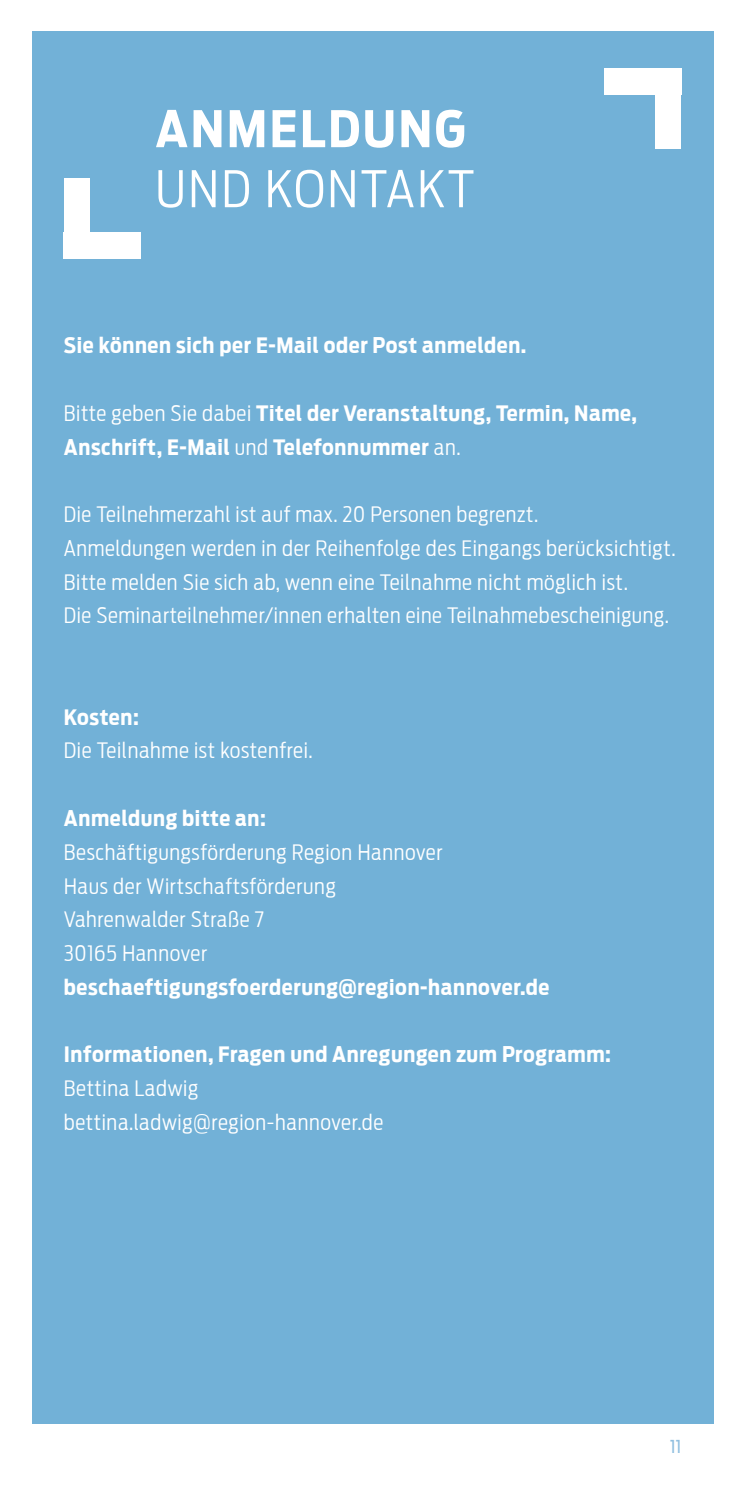
<style>
.page{position:relative;width:745px;height:1489px;background:#fff}
.page>*{position:absolute;margin:0;border:0;box-sizing:border-box;transform-origin:0 0}
.t1{font:300 50px "Antenna Cond";letter-spacing:.05em;color:#fff}
.t2{font:700 50px "Antenna Cond";letter-spacing:.05em;color:#fff}
.t3{font:300 21.25px/33.8px "Antenna Cond";letter-spacing:.03em;color:#fff}
.t4{font:700 21.25px/33.8px "Antenna Cond";letter-spacing:.03em;color:#fff}
.t5{font:17.5px "Antenna Cond";color:#91c0e0}
.s1{font-weight:300}
</style>
<div class="page">
<div style="left:32px;top:31px;width:680px;height:1392px;background:#72b1d7"></div>
<div style="left:655px;top:68px;width:25px;height:80px;background:#fff"></div>
<div style="left:603px;top:68px;width:77px;height:27px;background:#fff"></div>
<div style="left:64px;top:179px;width:26px;height:80px;background:#fff"></div>
<div style="left:64px;top:232px;width:77px;height:27px;background:#fff"></div>
<h1 class="t2" style="left:155px;top:99px;width:311px">ANMELDUNG</h1>
<h1 class="t1" style="left:155px;top:160px;width:320px">UND KONTAKT</h1>
<p class="t4" style="left:64px;top:329px;width:464px">Sie können sich per E-Mail oder Post anmelden.</p>
<p class="t4" style="left:64px;top:396px;width:574px"><span class="s1">Bitte geben Sie dabei</span> Titel der Veranstaltung, Termin, Name,<br>Anschrift, E-Mail <span class="s1">und</span> Telefonnummer <span class="s1">an.</span></p>
<p class="t3" style="left:64px;top:497px;width:613px">Die Teilnehmerzahl ist auf max. 20 Personen begrenzt.<br>Anmeldungen werden in der Reihenfolge des Eingangs berücksichtigt.<br>Bitte melden Sie sich ab, wenn eine Teilnahme nicht möglich ist.<br>Die Seminarteilnehmer/innen erhalten eine Teilnahmebescheinigung.</p>
<p class="t4" style="left:64px;top:700px;width:77px">Kosten:</p>
<p class="t3" style="left:64px;top:733px;width:250px">Die Teilnahme ist kostenfrei.</p>
<p class="t4" style="left:64px;top:801px;width:203px">Anmeldung bitte an:</p>
<p class="t3" style="left:64px;top:835px;width:380px">Beschäftigungsförderung Region Hannover<br>Haus der Wirtschaftsförderung<br>Vahrenwalder Straße 7<br>30165 Hannover</p>
<p class="t4" style="left:64px;top:970px;width:487px">beschaeftigungsfoerderung@region-hannover.de</p>
<p class="t4" style="left:64px;top:1037px;width:548px">Informationen, Fragen und Anregungen zum Programm:</p>
<p class="t3" style="left:64px;top:1071px;width:321px">Bettina Ladwig bettina.ladwig@region-hannover.de</p>
<p class="t5" style="left:669px;top:1436px;width:12px">11</p>
</div>
